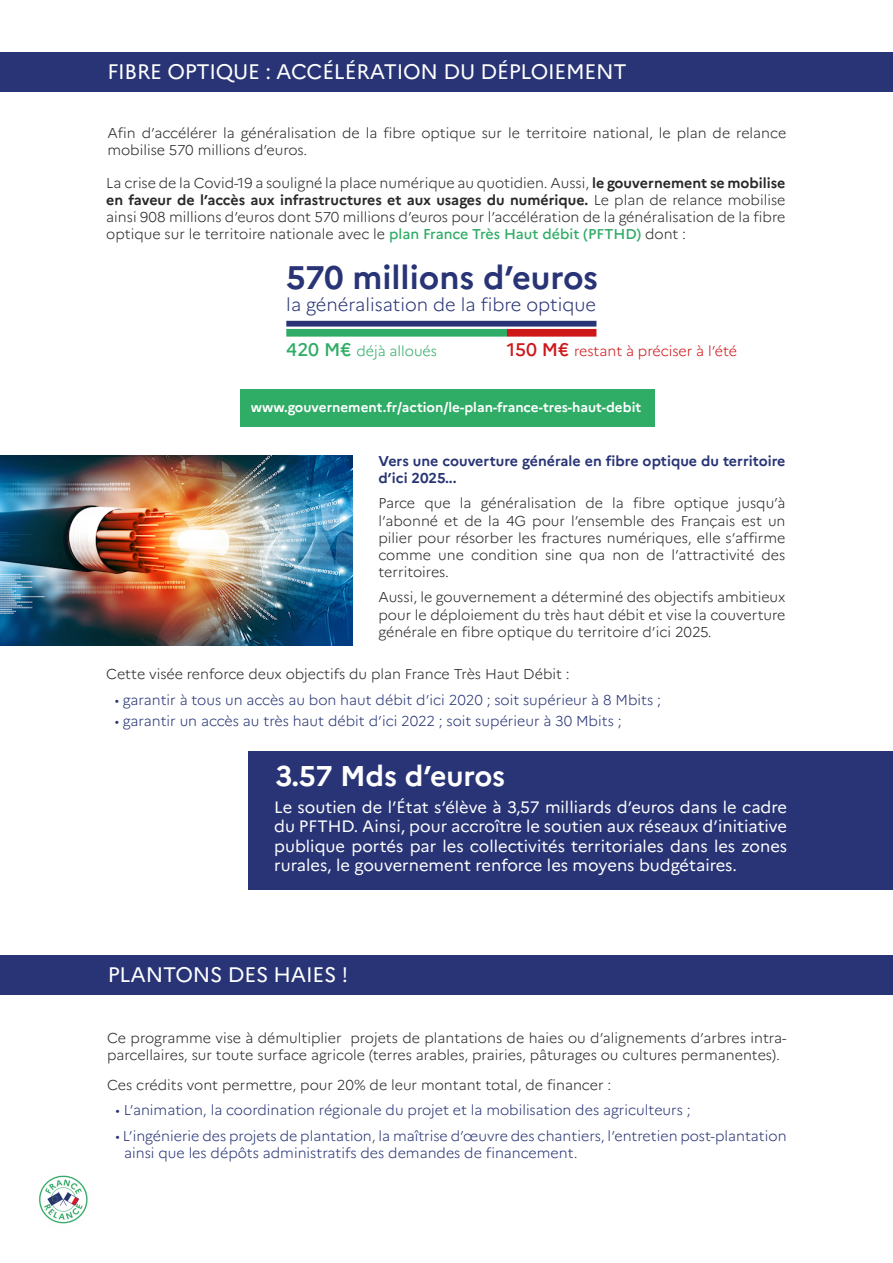
<style>
.page{position:relative;width:893px;height:1263px;background:#fff}
.page>*{position:absolute;margin:0;border:0;box-sizing:border-box;transform-origin:0 0}
.t1{font:700 32.55px "Marianne";color:#283475}
.t2{font:700 28.5px "Marianne";letter-spacing:-.005em;color:#fff}
.t3{font:21px "Marianne";letter-spacing:-.01em;color:#fff}
.t4{font:300 18.3px "Marianne";color:#283475}
.t5{font:16.5px/19.5px "Marianne";color:#fff;text-align:justify}
.t6{font:300 14.25px/17.1px "Marianne";color:#282827;text-align:justify}
.t7{font:300 14.25px/17.1px "Marianne";color:#283475}
.t8{font:700 14.25px/17.1px "Marianne";color:#283475}
.t9{font:300 14.25px "Marianne";color:#cd1719}
.t10{font:300 14.25px "Marianne";color:#2fac66}
.t11{font:700 13.5px "Marianne";color:#fff}
.s1{font-weight:700}
.s2{font-weight:500;color:#2fac66}
.s3{font-weight:500;font-size:18.3px}
</style>
<div class="page">
<div style="left:0;top:955px;width:892px;height:40px;background:#283475"></div>
<img style="left:32px;top:1168px;width:62px;height:62px;border-radius:31px">
<div style="left:0;top:52px;width:893px;height:40px;background:#283475"></div>
<div style="left:240px;top:389px;width:415px;height:38px;background:#2fac66"></div>
<div style="left:248px;top:751px;width:645px;height:138px;background:#283475"></div>
<div style="left:286px;top:321px;width:310px;height:6px;background:#283475"></div>
<div style="left:286px;top:329px;width:221px;height:8px;background:#2fac66"></div>
<div style="left:507px;top:329px;width:89px;height:8px;background:#cd1719"></div>
<img style="left:0;top:455px;width:353px;height:191px">
<h3 class="t3" style="left:107px;top:58px;width:521px">FIBRE OPTIQUE : ACCÉLÉRATION DU DÉPLOIEMENT</h3>
<p class="t6" style="left:107px;top:125px;width:680px">Afin d’accélérer la généralisation de la fibre optique sur le territoire national, le plan de relance mobilise 570 millions d’euros.</p>
<p class="t6" style="left:106px;top:174px;width:681px">La crise de la Covid-19 a souligné la place numérique au quotidien. Aussi, <span class="s1">le gouvernement se mobilise en faveur de l’accès aux infrastructures et aux usages du numérique.</span> Le plan de relance mobilise ainsi 908 millions d’euros dont 570 millions d’euros pour l’accélération de la généralisation de la fibre optique sur le territoire nationale avec le <span class="s2">plan France Très Haut débit (PFTHD)</span> dont :</p>
<h1 class="t1" style="left:286px;top:258px;width:313px">570 millions d’euros</h1>
<p class="t4" style="left:286px;top:294px;width:311px">la généralisation de la fibre optique</p>
<p class="t10" style="left:286px;top:342px;width:152px"><span class="s3">420 M€</span> déjà alloués</p>
<p class="t9" style="left:507px;top:342px;width:232px"><span class="s3">150 M€</span> restant à préciser à l’été</p>
<p class="t11" style="left:251px;top:398px;width:392px">www.gouvernement.fr/action/le-plan-france-tres-haut-debit</p>
<p class="t8" style="left:378px;top:452px;width:408px">Vers une couverture générale en fibre optique du territoire d’ici 2025...</p>
<p class="t6" style="left:378px;top:495px;width:409px">Parce que la généralisation de la fibre optique jusqu’à l’abonné et de la 4G pour l’ensemble des Français est un pilier pour résorber les fractures numériques, elle s’affirme comme une condition sine qua non de l’attractivité des territoires.</p>
<p class="t6" style="left:378px;top:589px;width:409px">Aussi, le gouvernement a déterminé des objectifs ambitieux pour le déploiement du très haut débit et vise la couverture générale en fibre optique du territoire d’ici 2025.</p>
<p class="t6" style="left:106px;top:666px;width:465px">Cette visée renforce deux objectifs du plan France Très Haut Débit :</p>
<p class="t7" style="left:115px;top:691px;width:548px">• garantir à tous un accès au bon haut débit d’ici 2020 ; soit supérieur à 8 Mbits ;</p>
<p class="t7" style="left:115px;top:713px;width:508px">• garantir un accès au très haut débit d’ici 2022 ; soit supérieur à 30 Mbits ;</p>
<h2 class="t2" style="left:275px;top:759px;width:231px">3.57 Mds d’euros</h2>
<p class="t5" style="left:274px;top:797px;width:515px">Le soutien de l’État s’élève à 3,57 milliards d’euros dans le cadre du PFTHD. Ainsi, pour accroître le soutien aux réseaux d’initiative publique portés par les collectivités territoriales dans les zones rurales, le gouvernement renforce les moyens budgétaires.</p>
<h3 class="t3" style="left:108px;top:962px;width:242px">PLANTONS DES HAIES !</h3>
<p class="t6" style="left:107px;top:1029px;width:681px">Ce programme vise à démultiplier projets de plantations de haies ou d’alignements d’arbres intra&shy;parcellaires, sur toute surface agricole (terres arables, prairies, pâturages ou cultures permanentes).</p>
<p class="t6" style="left:107px;top:1076px;width:506px">Ces crédits vont permettre, pour 20% de leur montant total, de financer :</p>
<p class="t7" style="left:116px;top:1102px;width:576px">• L’animation, la coordination régionale du projet et la mobilisation des agriculteurs ;</p>
<p class="t7" style="left:124px;top:1127px;width:664px;text-indent:-9px">• L’ingénierie des projets de plantation, la maîtrise d’œuvre des chantiers, l’entretien post-plantation ainsi que les dépôts administratifs des demandes de financement.</p>
</div>
